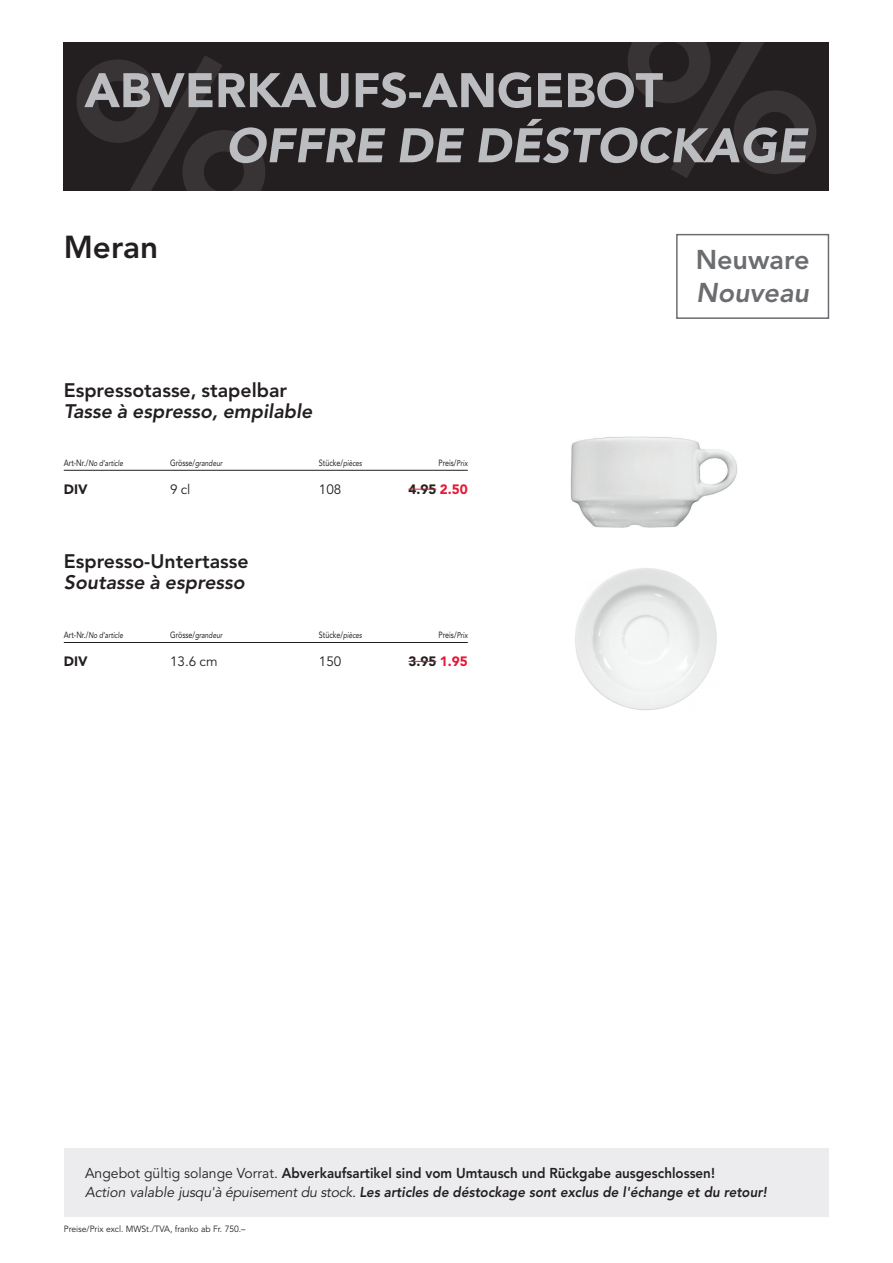
<style>
.page{position:relative;width:893px;height:1263px;background:#fff}
.page>*{position:absolute;margin:0;border:0;box-sizing:border-box;transform-origin:0 0}
.Abverkauf_Produktnam{font:800 31.5px "Avenir LT Std";color:#231f20}
.Abverkauf_Produktnam-2{font:800 27px "Avenir LT Std";color:#6c6d70}
.Abverkauf_Produktnam-3{font:italic 800 27px "Avenir LT Std";color:#6c6d70}
.Abverkauf_Produktnam-4{font:800 19.5px "Avenir LT Std";color:#231f20}
.Abverkauf_Produktnam-5{font:italic 800 19.5px "Avenir LT Std";color:#231f20}
.t1{font:800 14.25px/19.5px "Avenir LT Std";color:#231f20;scale:.94 1}
.Abverkauf_Produktbes{font:900 13.5px "Avenir LT Std";color:#231f20}
.Abverkauf_Produktbes-2{font:13.5px "Avenir LT Std";color:#231f20}
.Abverkauf_Tabellenko{font:9px "Avenir LT Std";color:#231f20;scale:.8 1}
.t2{font:9px "Avenir LT Std";color:#231f20;scale:.95 1}
.Abverkauf_Tabellenko-2{font:italic 8.25px "Avenir LT Std";color:#231f20;scale:.8 1}
.s1{font-style:normal;font-size:9px}
.s2{font-style:italic;font-size:8.25px}
.s3{color:#e51836}
.s4{font-weight:400}
.s5{font-weight:400;font-style:italic}
.s6{font-style:italic}
</style>
<div class="page">
<div style="left:64px;top:43px;width:765px;height:148px;background:#231f20"></div>
<svg style="left:77px;top:42px;width:739px;height:149px"></svg>
<div style="left:64px;top:1148px;width:765px;height:68px;background:#ececee"></div>
<img style="left:570px;top:436px;width:167px;height:92px">
<img style="left:575px;top:568px;width:142px;height:142px">
<div style="left:676px;top:234px;width:153px;height:85px;border:2px solid #6c6d70"></div>
<hr style="left:64px;top:470px;width:404px;height:1px;background:#231f20">
<svg style="left:408px;top:489px;width:28px;height:1px"></svg>
<hr style="left:64px;top:642px;width:404px;height:1px;background:#231f20">
<svg style="left:408px;top:661px;width:28px;height:1px"></svg>
<p class="Abverkauf_Produktnam" style="left:64px;top:228px;width:96px">Meran</p>
<p class="Abverkauf_Produktnam-4" style="left:64px;top:379px;width:225px">Espressotasse, stapelbar</p>
<p class="Abverkauf_Produktnam-5" style="left:64px;top:400px;width:250px">Tasse à espresso, empilable</p>
<p class="Abverkauf_Tabellenko-2" style="left:64px;top:458px;width:76px"><span class="s1">Art-Nr./</span>No d’article</p>
<p class="Abverkauf_Tabellenko-2" style="left:170px;top:458px;width:67px"><span class="s1">Grösse/</span>grandeur</p>
<p class="Abverkauf_Tabellenko" style="left:319px;top:457px;width:56px">Stücke/<span class="s2">pièces</span></p>
<p class="Abverkauf_Tabellenko" style="left:438px;top:457px;width:38px">Preis/<span class="s2">Prix</span></p>
<p class="Abverkauf_Produktbes" style="left:64px;top:481px;width:25px">DIV</p>
<p class="Abverkauf_Produktbes-2" style="left:170px;top:481px;width:22px">9 cl</p>
<p class="Abverkauf_Produktbes-2" style="left:319px;top:481px;width:24px">108</p>
<p class="Abverkauf_Produktbes" style="left:408px;top:481px;width:61px">4.95 <span class="s3">2.50</span></p>
<p class="Abverkauf_Produktnam-4" style="left:64px;top:549px;width:186px">Espresso-Untertasse</p>
<p class="Abverkauf_Produktnam-5" style="left:64px;top:570px;width:182px">Soutasse à espresso</p>
<p class="Abverkauf_Tabellenko-2" style="left:64px;top:630px;width:76px"><span class="s1">Art-Nr./</span>No d’article</p>
<p class="Abverkauf_Tabellenko-2" style="left:170px;top:630px;width:67px"><span class="s1">Grösse/</span>grandeur</p>
<p class="Abverkauf_Tabellenko" style="left:319px;top:629px;width:56px">Stücke/<span class="s2">pièces</span></p>
<p class="Abverkauf_Tabellenko" style="left:438px;top:629px;width:38px">Preis/<span class="s2">Prix</span></p>
<p class="Abverkauf_Produktbes" style="left:64px;top:653px;width:25px">DIV</p>
<p class="Abverkauf_Produktbes-2" style="left:170px;top:653px;width:49px">13.6 cm</p>
<p class="Abverkauf_Produktbes-2" style="left:319px;top:653px;width:24px">150</p>
<p class="Abverkauf_Produktbes" style="left:408px;top:653px;width:61px">3.95 <span class="s3">1.95</span></p>
<p class="Abverkauf_Produktnam-2" style="left:696px;top:243px;width:115px">Neuware</p>
<p class="Abverkauf_Produktnam-3" style="left:696px;top:276px;width:114px">Nouveau</p>
<p class="t1" style="left:85px;top:1163px;width:727px"><span class="s4">Angebot gültig solange Vorrat.</span> Abverkaufsartikel sind vom Umtausch und Rückgabe ausgeschlossen!<br><span class="s5">Action valable jusqu'à épuisement du stock.</span> <span class="s6">Les articles de déstockage sont exclus de l'échange et du retour!</span></p>
<p class="t2" style="left:64px;top:1223px;width:193px">Preise/Prix excl. MWSt./TVA, franko ab Fr. 750.–</p>
</div>
